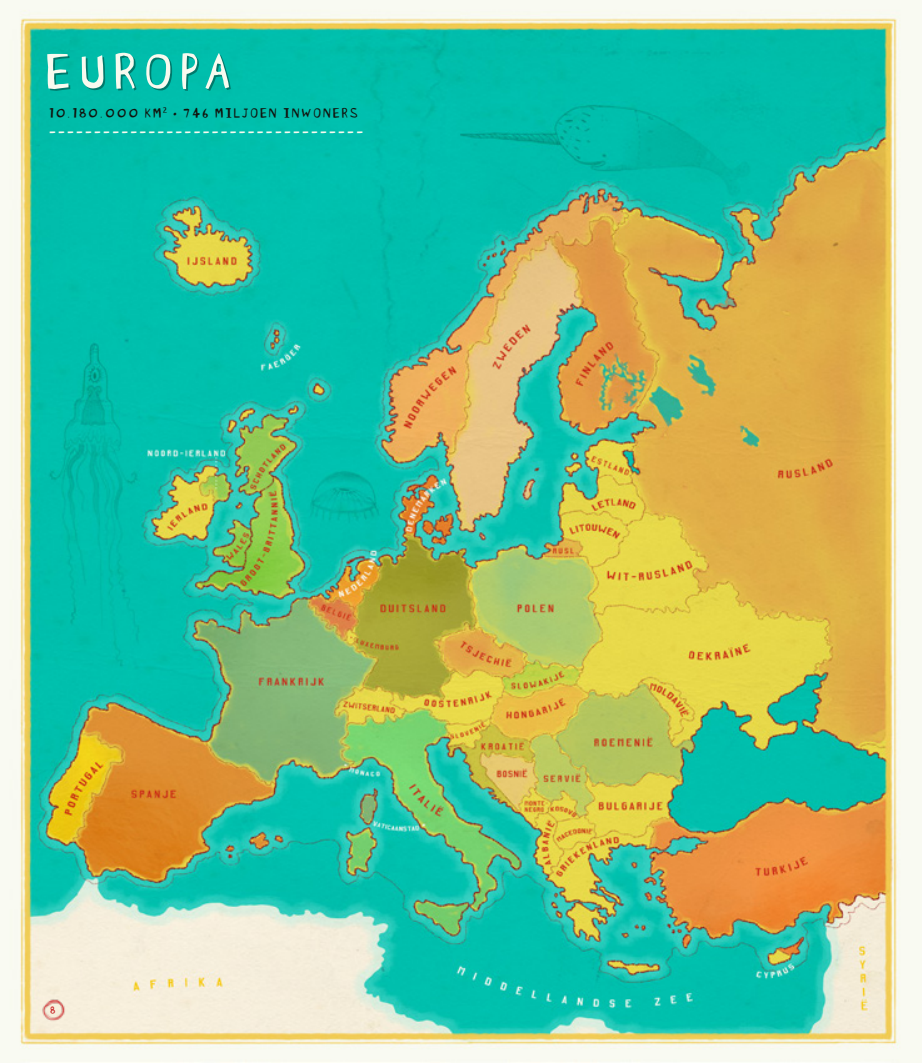
<style>
.page{position:relative;width:922px;height:1063px;background:#fff}
.page>*{position:absolute;margin:0;border:0;box-sizing:border-box;transform-origin:0 0}
.t1{font:55px "Blockhead OT Unplugged";letter-spacing:.05em;color:#f8faef}
.t2{font:15px "Blockhead OT Unplugged";color:#f8faef}
.inwoners{font:15px "Blockhead OT Unplugged";letter-spacing:.03em;color:#12120d}
.t3{font:11.88px "Blockhead OT Unplugged";color:#c81f23;scale:.9 1}
</style>
<div class="page">
<img style="left:0;top:0;width:921px;height:1063px">
<img style="left:18px;top:983px;width:71px;height:57px">
<p class="t1" style="left:40px;top:26px;width:193px">EUROPA</p>
<p class="inwoners" style="left:47px;top:100px;width:312px">10.180.000 KM<sup>2</sup> • 746 MILJOEN INWONERS</p>
<p class="t2" style="left:47px;top:118px;width:317px">-----------------------------------</p>
<p class="t3" style="left:49px;top:1000px;width:8px">8</p>
</div>
